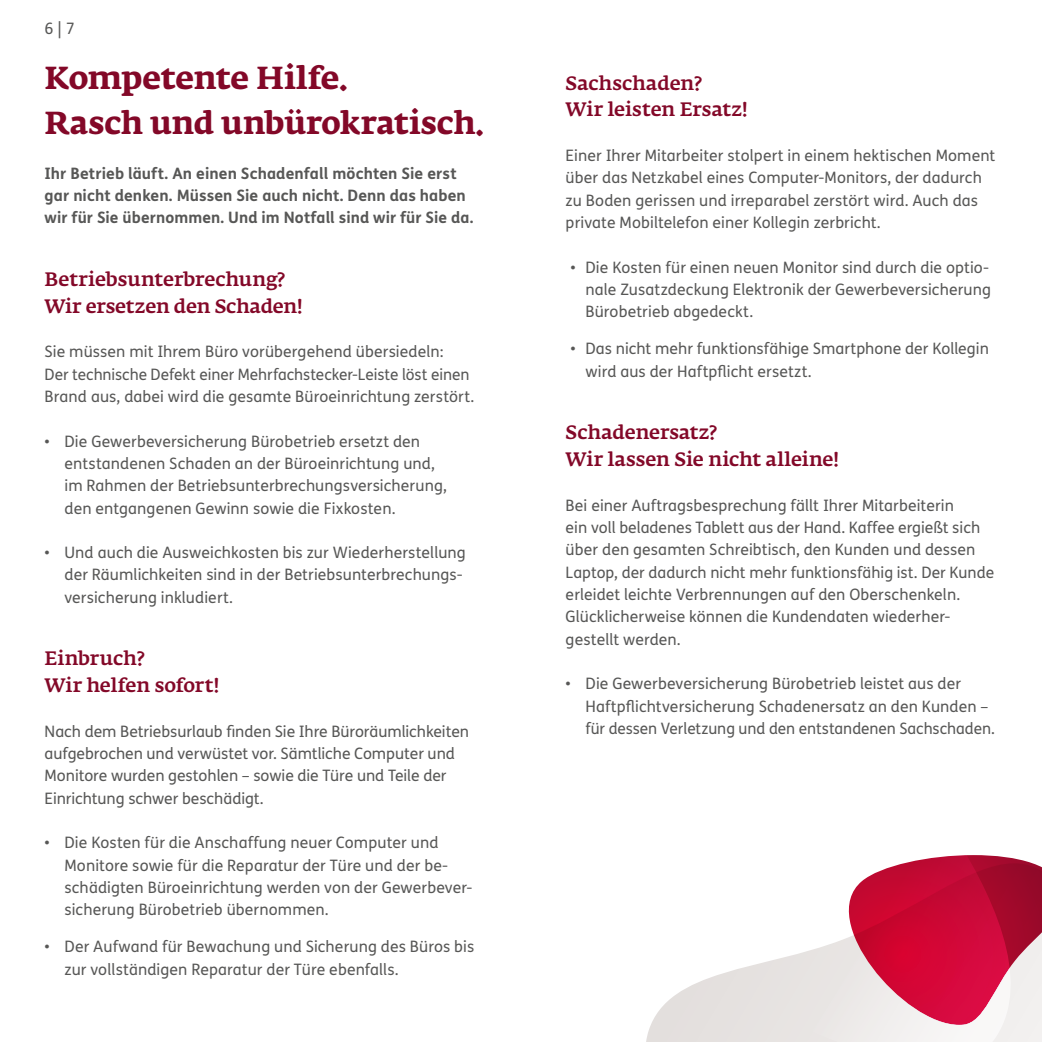
<style>
.page{position:relative;width:1042px;height:1042px;background:#fff}
.page>*{position:absolute;margin:0;border:0;box-sizing:border-box;transform-origin:0 0}
.t1{font:700 31.5px/44.6px "Fedra Serif A Pro";color:#830828}
.t2{font:500 19.25px/26.8px "Fedra Serif A Pro";color:#830828}
.t3{font:15.75px/22.4px "FS Me";letter-spacing:.005em;color:#575756}
.t4{font:700 15.75px/22.4px "FS Me";letter-spacing:.005em;color:#575756}
</style>
<div class="page">
<svg style="left:646px;top:995px;width:396px;height:47px"></svg>
<svg style="left:1011px;top:858px;width:31px;height:167px;background:#c47888"></svg>
<svg style="left:675px;top:855px;width:336px;height:187px"></svg>
<p class="t3" style="left:45px;top:17px;width:32px">6 | 7</p>
<h1 class="t1" style="left:45px;top:56px;width:441px">Kompetente Hilfe.<br>Rasch und unbürokratisch.</h1>
<p class="t4" style="left:45px;top:161px;width:430px">Ihr Betrieb läuft. An einen Schadenfall möchten Sie erst gar nicht denken. Müssen Sie auch nicht. Denn das haben wir für Sie übernommen. Und im Notfall sind wir für Sie da.</p>
<p class="t2" style="left:45px;top:266px;width:260px">Betriebsunterbrechung?<br>Wir ersetzen den Schaden!</p>
<p class="t3" style="left:45px;top:340px;width:431px">Sie müssen mit Ihrem Büro vorübergehend übersiedeln:<br>Der technische Defekt einer Mehrfachstecker-Leiste löst einen<br>Brand aus, dabei wird die gesamte Büroeinrichtung zerstört.</p>
<p class="t3" style="left:64px;top:429px;width:384px;text-indent:-20px">• Die Gewerbeversicherung Bürobetrieb ersetzt den entstandenen Schaden an der Büroeinrichtung und, im Rahmen der Betriebsunterbrechungsversicherung, den entgangenen Gewinn sowie die Fixkosten.</p>
<p class="t3" style="left:64px;top:541px;width:403px;text-indent:-20px">• Und auch die Ausweichkosten bis zur Wiederherstellung der Räumlichkeiten sind in der Betriebsunterbrechungs&shy;versicherung inkludiert.</p>
<p class="t2" style="left:45px;top:645px;width:176px">Einbruch?<br>Wir helfen sofort!</p>
<p class="t3" style="left:45px;top:720px;width:426px">Nach dem Betriebsurlaub finden Sie Ihre Büroräumlichkeiten aufgebrochen und verwüstet vor. Sämtliche Computer und Monitore wurden gestohlen – sowie die Türe und Teile der Einrichtung schwer beschädigt.</p>
<p class="t3" style="left:64px;top:831px;width:409px;text-indent:-20px">• Die Kosten für die Anschaffung neuer Computer und Monitore sowie für die Reparatur der Türe und der be&shy;schädigten Büroeinrichtung werden von der Gewerbever&shy;sicherung Bürobetrieb übernommen.</p>
<p class="t3" style="left:64px;top:935px;width:411px;text-indent:-20px">• Der Aufwand für Bewachung und Sicherung des Büros bis zur vollständigen Reparatur der Türe ebenfalls.</p>
<p class="t2" style="left:566px;top:69px;width:183px">Sachschaden?<br>Wir leisten Ersatz!</p>
<p class="t3" style="left:566px;top:144px;width:431px">Einer Ihrer Mitarbeiter stolpert in einem hektischen Moment über das Netzkabel eines Computer-Monitors, der dadurch zu Boden gerissen und irreparabel zerstört wird. Auch das private Mobiltelefon einer Kollegin zerbricht.</p>
<p class="t3" style="left:585px;top:256px;width:407px;text-indent:-15px">• Die Kosten für einen neuen Monitor sind durch die optio&shy;nale Zusatzdeckung Elektronik der Gewerbeversicherung<br>Bürobetrieb abgedeckt.</p>
<p class="t3" style="left:585px;top:337px;width:405px;text-indent:-15px">• Das nicht mehr funktionsfähige Smartphone der Kollegin wird aus der Haftpflicht ersetzt.</p>
<p class="t2" style="left:566px;top:419px;width:275px">Schadenersatz?<br>Wir lassen Sie nicht alleine!</p>
<p class="t3" style="left:566px;top:493px;width:430px">Bei einer Auftragsbesprechung fällt Ihrer Mitarbeiterin<br>ein voll beladenes Tablett aus der Hand. Kaffee ergießt sich über den gesamten Schreibtisch, den Kunden und dessen Laptop, der dadurch nicht mehr funktionsfähig ist. Der Kunde erleidet leichte Verbrennungen auf den Oberschenkeln.<br>Glücklicherweise können die Kundendaten wiederher&shy;gestellt werden.</p>
<p class="t3" style="left:585px;top:672px;width:411px;text-indent:-20px">• Die Gewerbeversicherung Bürobetrieb leistet aus der<br>Haftpflichtversicherung Schadenersatz an den Kunden – für dessen Verletzung und den entstandenen Sachschaden.</p>
</div>
